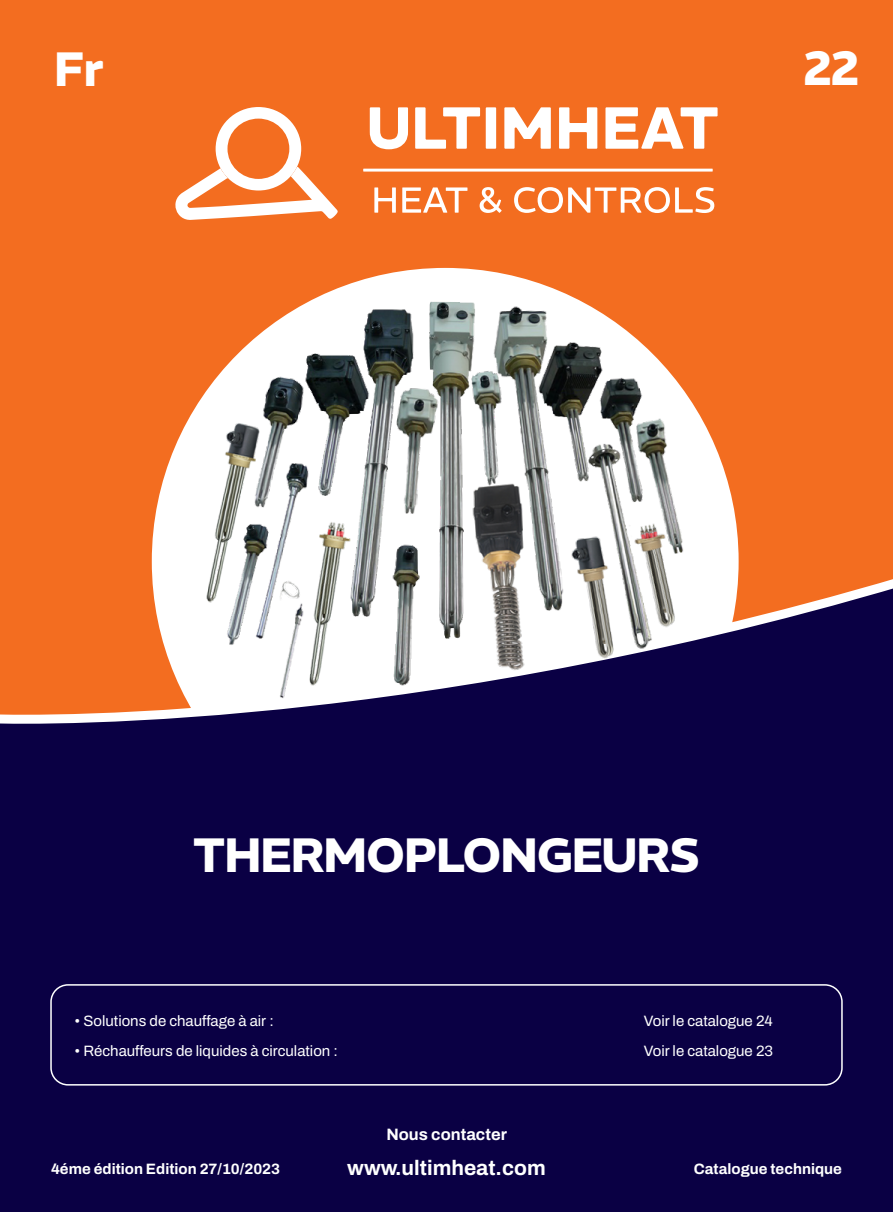
<style>
.page{position:relative;width:893px;height:1212px;background:#fff}
.page>*{position:absolute;margin:0;border:0;box-sizing:border-box;transform-origin:0 0}
.t1{font:700 48px "REM";letter-spacing:-.03em;color:#fff}
.t2{font:700 21px "Archivo";color:#fff}
.t3{font:700 16.5px "Archivo";color:#fff}
.t4{font:600 15px "Archivo";color:#fff}
.t5{font:700 15px "Archivo";color:#fff}
</style>
<div class="page">
<div style="left:0;top:0;width:893px;height:761px;background:#f36d20"></div>
<div style="left:152px;top:268px;width:587px;height:587px;background:#fff;border-radius:50%"></div>
<div style="left:0;top:736px;width:893px;height:476px;background:#0a0044"></div>
<svg style="left:0;top:569px;width:893px;height:167px"></svg>
<div style="left:50px;top:984px;width:793px;height:101px;border:2px solid #fff;border-radius:17px"></div>
<svg style="left:370px;top:107px;width:38px;height:42px"></svg>
<svg style="left:415px;top:107px;width:65px;height:42px"></svg>
<div style="left:486px;top:107px;width:10px;height:42px;background:#fff"></div>
<svg style="left:504px;top:107px;width:47px;height:42px"></svg>
<svg style="left:559px;top:107px;width:38px;height:42px"></svg>
<svg style="left:605px;top:107px;width:113px;height:42px"></svg>
<svg style="left:374px;top:187px;width:22px;height:26px"></svg>
<svg style="left:402px;top:187px;width:65px;height:26px"></svg>
<svg style="left:480px;top:187px;width:22px;height:26px"></svg>
<svg style="left:514px;top:187px;width:200px;height:26px"></svg>
<hr style="left:363px;top:169px;width:350px;height:3px;background:#fff">
<svg style="left:175px;top:107px;width:163px;height:113px"></svg>
<img style="left:193px;top:285px;width:507px;height:419px">
<h1 class="t1" style="left:54px;top:31px;width:51px">Fr</h1>
<h1 class="t1" style="left:804px;top:31px;width:57px">22</h1>
<h1 class="t1" style="left:193px;top:817px;width:509px">THERMOPLONGEURS</h1>
<p class="t4" style="left:74px;top:1009px;width:201px">• Solutions de chauffage à air :</p>
<p class="t4" style="left:644px;top:1009px;width:130px">Voir le catalogue 24</p>
<p class="t4" style="left:74px;top:1039px;width:265px">• Réchauffeurs de liquides à circulation :</p>
<p class="t4" style="left:644px;top:1039px;width:131px">Voir le catalogue 23</p>
<p class="t3" style="left:386px;top:1122px;width:122px">Nous contacter</p>
<h2 class="t2" style="left:347px;top:1152px;width:200px">www.ultimheat.com</h2>
<p class="t5" style="left:51px;top:1157px;width:231px">4éme édition Edition 27/10/2023</p>
<p class="t5" style="left:694px;top:1157px;width:149px">Catalogue technique</p>
</div>
